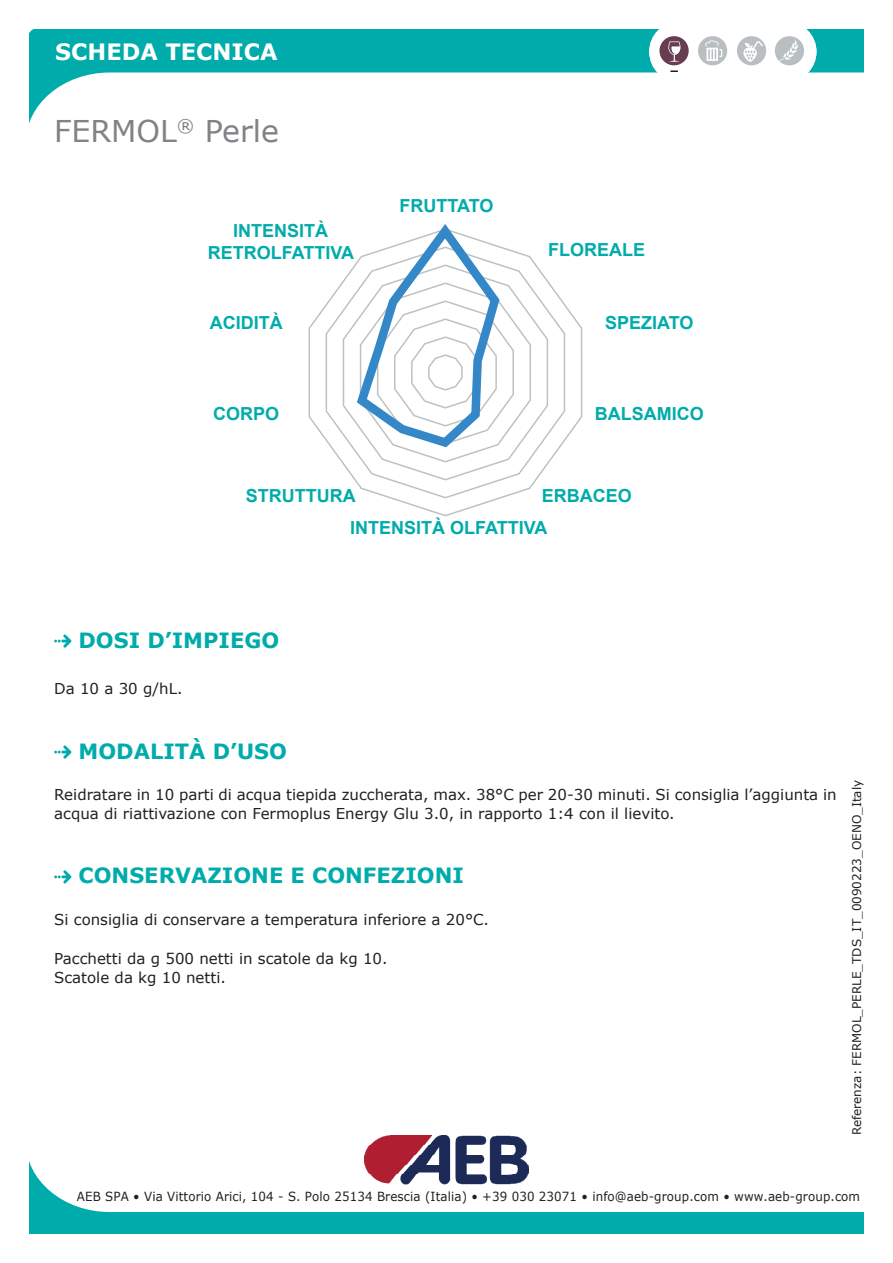
<style>
.page{position:relative;width:893px;height:1263px;background:#fff}
.page>*{position:absolute;margin:0;border:0;box-sizing:border-box;transform-origin:0 0}
.t1{font:30px "Verdana";color:#808285}
.t2{font:700 22.5px "Verdana";color:#fff}
.t3{font:700 21px "Verdana";color:#00acab}
.t4{font:700 18px/21.6px "Arial";color:#00acab;text-align:center}
.t5{font:15px/19.5px "Verdana";color:#231f20}
.t6{font:12.6px "Verdana";letter-spacing:.01em;color:#231f20;scale:.94 1}
.t7{font:12px "Verdana";color:#231f20}
</style>
<div class="page">
<svg style="left:30px;top:1164px;width:833px;height:69px"></svg>
<svg style="left:30px;top:30px;width:833px;height:91px"></svg>
<div style="left:649px;top:22px;width:167px;height:60px;background:#fff;border-radius:30px"></div>
<svg style="left:670px;top:70px;width:8px;height:2px"></svg>
<div style="left:775px;top:36px;width:29px;height:29px;background:#b9bec0;border-radius:50%"></div>
<svg style="left:779px;top:40px;width:19px;height:21px"></svg>
<div style="left:737px;top:36px;width:29px;height:29px;background:#b9bec0;border-radius:50%"></div>
<div style="left:659px;top:36px;width:30px;height:29px;background:#693d51;border-radius:50%"></div>
<div style="left:698px;top:36px;width:29px;height:29px;background:#b9bec0;border-radius:50%"></div>
<svg style="left:705px;top:40px;width:17px;height:21px"></svg>
<svg style="left:668px;top:41px;width:12px;height:21px"></svg>
<svg style="left:743px;top:41px;width:20px;height:21px"></svg>
<img style="left:364px;top:1135px;width:165px;height:49px">
<svg style="left:54px;top:634px;width:17px;height:14px"></svg>
<svg style="left:54px;top:745px;width:17px;height:14px"></svg>
<svg style="left:54px;top:870px;width:17px;height:13px"></svg>
<svg style="left:308px;top:247px;width:275px;height:270px"></svg>
<svg style="left:350px;top:224px;width:154px;height:228px"></svg>
<h2 class="t2" style="left:55px;top:36px;width:224px">SCHEDA TECNICA</h2>
<h1 class="t1" style="left:54px;top:111px;width:226px">FERMOL<sup>®</sup> Perle</h1>
<p class="t4" style="left:208px;top:220px;width:148px">INTENSITÀ<br>RETROLFATTIVA</p>
<p class="t4" style="left:210px;top:312px;width:74px">ACIDITÀ</p>
<p class="t4" style="left:213px;top:403px;width:68px">CORPO</p>
<p class="t4" style="left:399px;top:195px;width:95px">FRUTTATO</p>
<p class="t4" style="left:548px;top:239px;width:99px">FLOREALE</p>
<p class="t4" style="left:605px;top:312px;width:90px">SPEZIATO</p>
<p class="t4" style="left:595px;top:403px;width:110px">BALSAMICO</p>
<p class="t4" style="left:246px;top:485px;width:111px">STRUTTURA</p>
<p class="t4" style="left:542px;top:485px;width:91px">ERBACEO</p>
<p class="t4" style="left:350px;top:517px;width:199px">INTENSITÀ OLFATTIVA</p>
<h3 class="t3" style="left:79px;top:625px;width:202px">DOSI D’IMPIEGO</h3>
<p class="t5" style="left:54px;top:679px;width:130px">Da 10 a 30 g/hL.</p>
<h3 class="t3" style="left:79px;top:736px;width:210px">MODALITÀ D’USO</h3>
<p class="t5" style="left:54px;top:784px;width:784px">Reidratare in 10 parti di acqua tiepida zuccherata, max. 38°C per 20-30 minuti. Si consiglia l’aggiunta in acqua di riattivazione con Fermoplus Energy Glu 3.0, in rapporto 1:4 con il lievito.</p>
<h3 class="t3" style="left:79px;top:861px;width:387px">CONSERVAZIONE E CONFEZIONI</h3>
<p class="t5" style="left:54px;top:909px;width:436px">Si consiglia di conservare a temperatura inferiore a 20°C.</p>
<p class="t5" style="left:54px;top:948px;width:335px">Pacchetti da g 500 netti in scatole da kg 10.<br>Scatole da kg 10 netti.</p>
<p class="t7" style="left:849px;top:1135px;width:357px;rotate:-90deg">Referenza: FERMOL_PERLE_TDS_IT_0090223_OENO_Italy</p>
<p class="t6" style="left:77px;top:1187px;width:835px">AEB SPA • Via Vittorio Arici, 104 - S. Polo 25134 Brescia (Italia) • +39 030 23071 • info@aeb-group.com • www.aeb-group.com</p>
</div>
